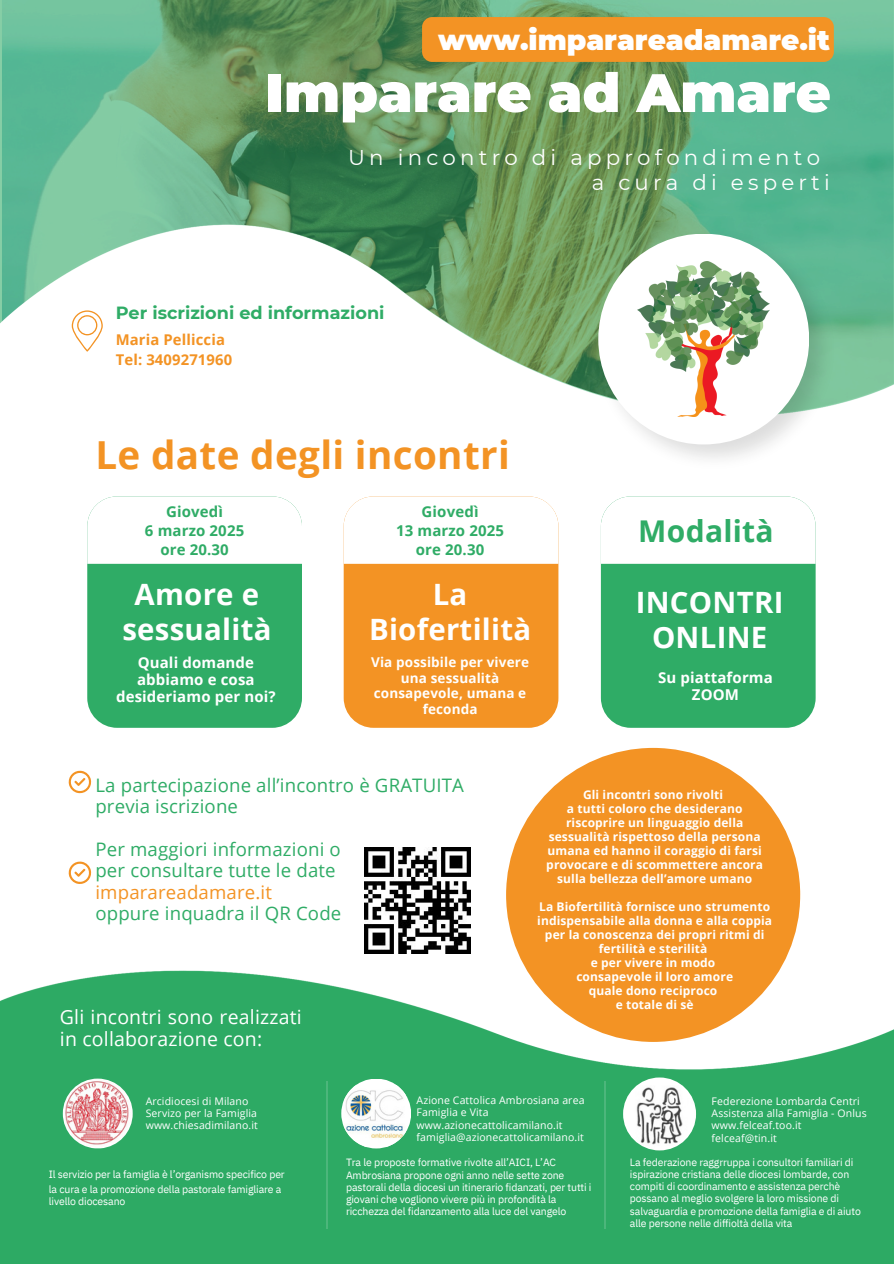
<style>
.page{position:relative;width:894px;height:1264px;background:#fff}
.page>*{position:absolute;margin:0;border:0;box-sizing:border-box;transform-origin:0 0}
.t1{font:900 54px "Montserrat";color:#fff}
.t2{font:700 38.55px "Open Sans";letter-spacing:.01em;color:#f39324}
.t3{font:700 30px "Open Sans";letter-spacing:.01em;color:#2fac66}
.t4{font:700 29.4px/34.8px "Open Sans";letter-spacing:.01em;color:#fff;text-align:center}
.t5{font:900 27.9px "Montserrat";color:#fff}
.t6{font:21.3px/24.8px "Montserrat";letter-spacing:.2em;color:#fff}
.t7{font:19.5px/22.5px "Open Sans";letter-spacing:.01em;color:#fff}
.t8{font:18.6px/21.3px "Open Sans";letter-spacing:.01em;color:#2fac66}
.t9{font:700 17.7px "Montserrat";color:#2fac66}
.t10{font:700 15px/16.8px "Open Sans";letter-spacing:.01em;color:#fff;text-align:center}
.t11{font:700 15px "Open Sans";letter-spacing:.01em;color:#2fac66}
.t12{font:700 14.85px "Open Sans";letter-spacing:.01em;color:#f39324}
.t13{font:700 13.5px/15.8px "Open Sans";letter-spacing:.01em;color:#fff;text-align:center}
.t14{font:700 12px/14px "Open Sans";letter-spacing:.01em;color:#fff;text-align:center}
.t15{font:10.5px "IBM Plex Sans";letter-spacing:-.015em;color:#fff}
.t16{font:10.5px/12.3px "Open Sans";letter-spacing:.01em;color:#fff}
.s1{color:#f39324}
</style>
<div class="page">
<img style="left:0;top:0;width:893px;height:403px">
<img style="left:586px;top:221px;width:256px;height:238px">
<svg style="left:72px;top:310px;width:31px;height:41px"></svg>
<div style="left:598px;top:234px;width:211px;height:210px;background:#fff;border-radius:50%"></div>
<img style="left:637px;top:261px;width:132px;height:155px">
<div style="left:87px;top:496px;width:215px;height:231px;background:#2fac66;border-radius:30px"></div>
<div style="left:87px;top:496px;width:215px;height:68px;background:#fff"></div>
<div style="left:343px;top:496px;width:215px;height:231px;background:#f39324;border-radius:30px"></div>
<div style="left:343px;top:496px;width:215px;height:68px;background:#fff"></div>
<div style="left:506px;top:748px;width:294px;height:293px;background:#f39324;border-radius:50%"></div>
<svg style="left:69px;top:770px;width:22px;height:23px"></svg>
<svg style="left:69px;top:861px;width:22px;height:23px"></svg>
<div style="left:422px;top:17px;width:411px;height:45px;background:#f39324;border-radius:10px"></div>
<img style="left:0;top:907px;width:893px;height:356px">
<img style="left:63px;top:1078px;width:70px;height:70px;border-radius:34px">
<div style="left:341px;top:1078px;width:70px;height:70px;background:#fff;border-radius:50%"></div>
<img style="left:343px;top:1084px;width:63px;height:62px">
<img style="left:623px;top:1077px;width:72px;height:73px;border-radius:50%">
<hr style="left:326px;top:1081px;width:2px;height:147px;background:#fff">
<hr style="left:603px;top:1081px;width:2px;height:147px;background:#fff">
<img style="left:364px;top:847px;width:106px;height:106px">
<div style="left:600px;top:496px;width:215px;height:231px;background:#2fac66;border-radius:30px"></div>
<div style="left:600px;top:496px;width:215px;height:68px;background:#fff"></div>
<h3 class="t5" style="left:438px;top:23px;width:393px">www.imparareadamare.it</h3>
<h3 class="t1" style="left:265px;top:60px;width:567px">Imparare ad Amare</h3>
<p class="t6" style="left:591px;top:145px;width:240px;text-indent:-243px">Un incontro di approfondimento a cura di esperti</p>
<p class="t9" style="left:116px;top:302px;width:270px">Per iscrizioni ed informazioni</p>
<p class="t12" style="left:116px;top:329px;width:111px">Maria Pelliccia</p>
<p class="t12" style="left:116px;top:349px;width:118px">Tel: 3409271960</p>
<h2 class="t2" style="left:95px;top:427px;width:416px">Le date degli incontri</h2>
<p class="t11" style="left:166px;top:501px;width:58px">Giovedì</p>
<p class="t11" style="left:145px;top:520px;width:101px">6 marzo 2025</p>
<p class="t11" style="left:160px;top:539px;width:70px">ore 20.30</p>
<p class="t11" style="left:421px;top:501px;width:58px">Giovedì</p>
<p class="t11" style="left:396px;top:520px;width:109px">13 marzo 2025</p>
<p class="t11" style="left:416px;top:539px;width:70px">ore 20.30</p>
<p class="t3" style="left:638px;top:510px;width:137px">Modalità</p>
<h3 class="t4" style="left:122px;top:576px;width:151px">Amore e sessualità</h3>
<p class="t4" style="left:369px;top:576px;width:163px">La<br>Biofertilità</p>
<h3 class="t4" style="left:635px;top:584px;width:149px">INCONTRI<br>ONLINE</h3>
<p class="t10" style="left:116px;top:654px;width:161px">Quali domande abbiamo e cosa desideriamo per noi?</p>
<p class="t13" style="left:371px;top:653px;width:159px">Via possibile per vivere una sessualità consapevole, umana e feconda</p>
<p class="t10" style="left:658px;top:668px;width:116px">Su piattaforma</p>
<p class="t10" style="left:691px;top:685px;width:49px">ZOOM</p>
<p class="t8" style="left:95px;top:774px;width:370px">La partecipazione all’incontro è GRATUITA previa iscrizione</p>
<h3 class="t8" style="left:95px;top:838px;width:247px">Per maggiori informazioni o per consultare tutte le date <span class="s1">imparareadamare.it<br></span>oppure inquadra il QR Code</h3>
<p class="t7" style="left:60px;top:1004px;width:243px">Gli incontri sono realizzati in collaborazione con:</p>
<h4 class="t14" style="left:583px;top:787px;width:141px">Gli incontri sono rivolti</h4>
<h5 class="t14" style="left:546px;top:801px;width:218px">a tutti coloro che desiderano riscoprire un linguaggio della sessualità rispettoso della persona umana ed hanno il coraggio di farsi provocare e di scommettere ancora sulla bellezza dell’amore umano</h5>
<p class="t14" style="left:537px;top:899px;width:236px">La Biofertilità fornisce uno strumento indispensabile alla donna e alla coppia per la conoscenza dei propri ritmi di fertilità e sterilità</p>
<p class="t14" style="left:590px;top:955px;width:126px">e per vivere in modo</p>
<p class="t14" style="left:576px;top:969px;width:158px">consapevole il loro amore</p>
<p class="t14" style="left:588px;top:983px;width:130px">quale dono reciproco</p>
<h1 class="t14" style="left:615px;top:997px;width:79px">e totale di sè</h1>
<p class="t16" style="left:146px;top:1094px;width:113px">Arcidiocesi di Milano<br>Servizo per la Famiglia</p>
<p class="t16" style="left:146px;top:1119px;width:114px">www.chiesadimilano.it</p>
<p class="t15" style="left:49px;top:1167px;width:237px">Il servizio per la famiglia è l’organismo specifico per</p>
<p class="t15" style="left:49px;top:1181px;width:234px">la cura e la promozione della pastorale famigliare a</p>
<p class="t15" style="left:49px;top:1194px;width:78px">livello diocesano</p>
<p class="t16" style="left:416px;top:1093px;width:169px">Azione Cattolica Ambrosiana area<br>Famiglia e Vita</p>
<p class="t16" style="left:416px;top:1118px;width:147px">www.azionecattolicamilano.it</p>
<p class="t16" style="left:416px;top:1130px;width:169px">famiglia@azionecattolicamilano.it</p>
<p class="t15" style="left:346px;top:1155px;width:211px">Tra le proposte formative rivolte all’AICI, L’AC</p>
<p class="t15" style="left:346px;top:1167px;width:220px">Ambrosiana propone ogni anno nelle sette zone</p>
<p class="t15" style="left:346px;top:1180px;width:247px">pastorali della diocesi un itinerario fidanzati, per tutti i</p>
<p class="t15" style="left:346px;top:1192px;width:212px">giovani che vogliono vivere più in profondità la</p>
<p class="t15" style="left:346px;top:1204px;width:222px">ricchezza del fidanzamento alla luce del vangelo</p>
<p class="t16" style="left:711px;top:1094px;width:156px">Federezione Lombarda Centri<br>Assistenza alla Famiglia - Onlus</p>
<p class="t16" style="left:711px;top:1119px;width:91px">www.felceaf.too.it</p>
<p class="t16" style="left:711px;top:1131px;width:67px">felceaf@tin.it</p>
<h6 class="t15" style="left:629px;top:1154px;width:225px">La federazione raggrruppa i consultori familiari di</h6>
<h6 class="t15" style="left:629px;top:1167px;width:221px">ispirazione cristiana delle diocesi lombarde, con</h6>
<p class="t15" style="left:629px;top:1179px;width:212px">compiti di coordinamento e assistenza perchè</p>
<p class="t15" style="left:629px;top:1191px;width:210px">possano al meglio svolgere la loro missione di</p>
<h4 class="t15" style="left:629px;top:1203px;width:232px">salvaguardia e promozione della famiglia e di aiuto</h4>
<p class="t15" style="left:629px;top:1216px;width:164px">alle persone nelle diffioltà della vita</p>
</div>
